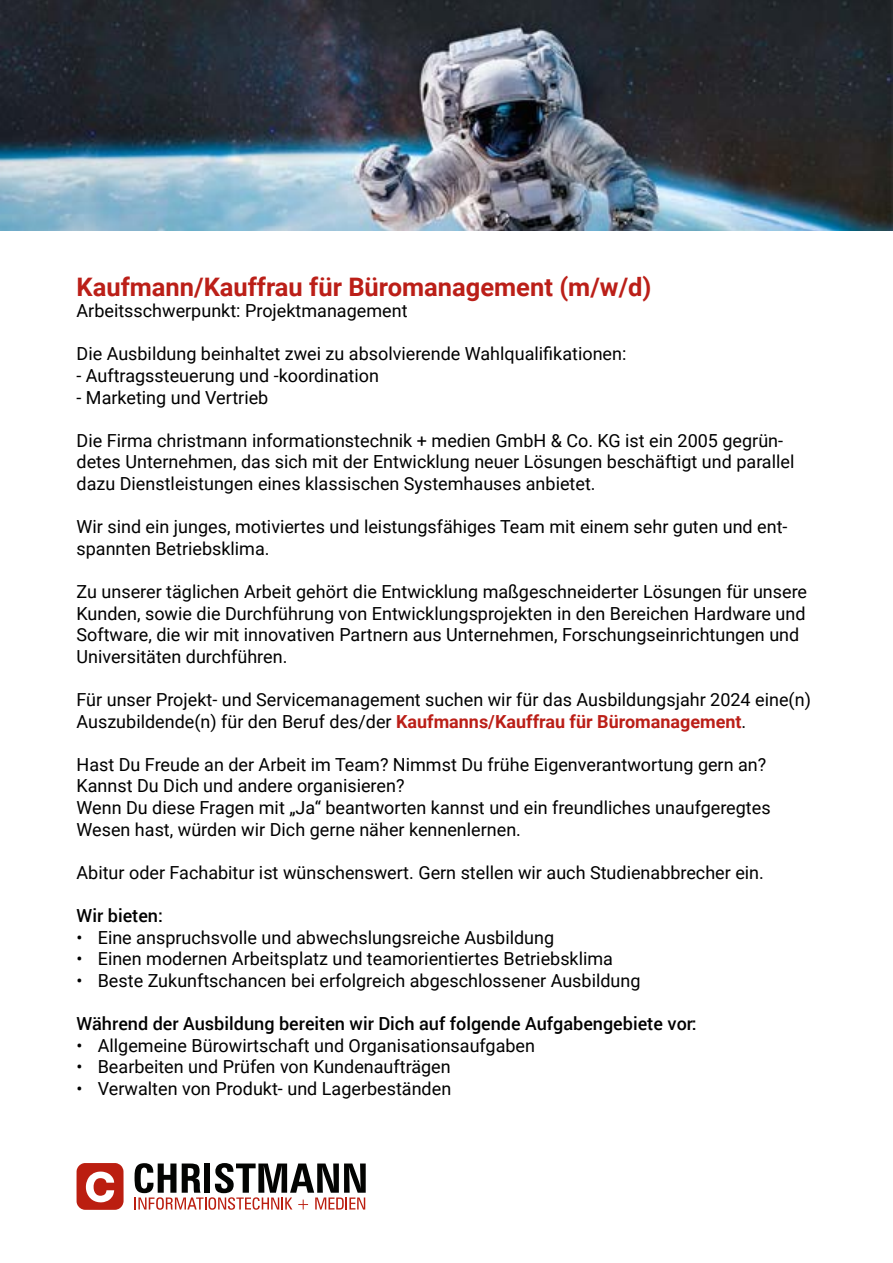
<style>
.page{position:relative;width:893px;height:1263px;background:#fff}
.page>*{position:absolute;margin:0;border:0;box-sizing:border-box;transform-origin:0 0}
.t1{font:700 25.5px "Roboto";color:#bb1f18}
.t2{font:18px/21.6px "Roboto";color:#000}
.t3{font:500 18px "Roboto";color:#000}
.s1{font-weight:700;color:#bb1f18}
</style>
<div class="page">
<svg style="left:77px;top:1163px;width:47px;height:47px"></svg>
<svg style="left:135px;top:1163px;width:231px;height:47px"></svg>
<img style="left:0;top:0;width:893px;height:230px">
<h1 class="t1" style="left:77px;top:269px;width:576px">Kaufmann/Kauffrau für Büromanagement (m/w/d)</h1>
<p class="t2" style="left:77px;top:299px;width:332px">Arbeitsschwerpunkt: Projektmanagement</p>
<p class="t2" style="left:77px;top:342px;width:551px">Die Ausbildung beinhaltet zwei zu absolvierende Wahlqualifikationen:</p>
<p class="t2" style="left:77px;top:364px;width:304px">- Auftragssteuerung und -koordination</p>
<p class="t2" style="left:77px;top:386px;width:193px">- Marketing und Vertrieb</p>
<p class="t2" style="left:77px;top:429px;width:719px">Die Firma christmann informationstechnik + medien GmbH &amp; Co. KG ist ein 2005 gegrün&shy;detes Unternehmen, das sich mit der Entwicklung neuer Lösungen beschäftigt und parallel dazu Dienstleistungen eines klassischen Systemhauses anbietet.</p>
<p class="t2" style="left:77px;top:515px;width:712px">Wir sind ein junges, motiviertes und leistungsfähiges Team mit einem sehr guten und ent&shy;spannten Betriebsklima.</p>
<p class="t2" style="left:77px;top:580px;width:732px">Zu unserer täglichen Arbeit gehört die Entwicklung maßgeschneiderter Lösungen für unsere Kunden, sowie die Durchführung von Entwicklungsprojekten in den Bereichen Hardware und Software, die wir mit innovativen Partnern aus Unternehmen, Forschungseinrichtungen und Universitäten durchführen.</p>
<p class="t2" style="left:77px;top:688px;width:736px">Für unser Projekt- und Servicemanagement suchen wir für das Ausbildungsjahr 2024 eine(n)<br>Auszubildende(n) für den Beruf des/der <span class="s1">Kaufmanns/Kauffrau für Büromanagement</span>.</p>
<p class="t2" style="left:77px;top:753px;width:696px">Hast Du Freude an der Arbeit im Team? Nimmst Du frühe Eigenverantwortung gern an?<br>Kannst Du Dich und andere organisieren?<br>Wenn Du diese Fragen mit „Ja“ beantworten kannst und ein freundliches unaufgeregtes Wesen hast, würden wir Dich gerne näher kennenlernen.</p>
<p class="t2" style="left:77px;top:861px;width:689px">Abitur oder Fachabitur ist wünschenswert. Gern stellen wir auch Studienabbrecher ein.</p>
<p class="t3" style="left:77px;top:903px;width:88px">Wir bieten:</p>
<p class="t2" style="left:77px;top:926px;width:479px">• Eine anspruchsvolle und abwechslungsreiche Ausbildung</p>
<p class="t2" style="left:77px;top:947px;width:538px">• Einen modernen Arbeitsplatz und teamorientiertes Betriebsklima</p>
<p class="t2" style="left:77px;top:969px;width:565px">• Beste Zukunftschancen bei erfolgreich abgeschlossener Ausbildung</p>
<p class="t3" style="left:77px;top:1011px;width:622px">Während der Ausbildung bereiten wir Dich auf folgende Aufgabengebiete vor:</p>
<p class="t2" style="left:77px;top:1034px;width:460px">• Allgemeine Bürowirtschaft und Organisationsaufgaben</p>
<p class="t2" style="left:77px;top:1055px;width:376px">• Bearbeiten und Prüfen von Kundenaufträgen</p>
<p class="t2" style="left:77px;top:1077px;width:376px">• Verwalten von Produkt- und Lagerbeständen</p>
</div>
